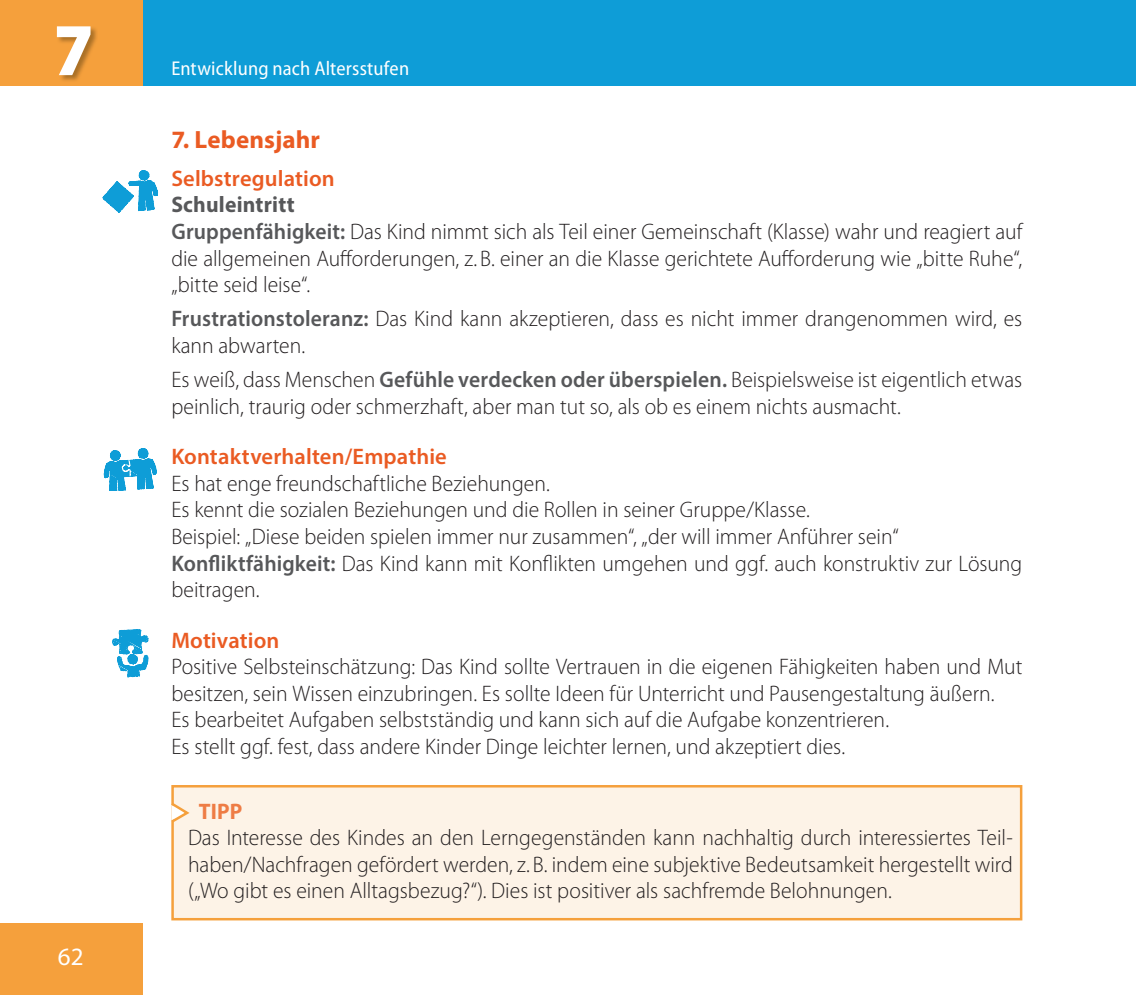
<style>
.page{position:relative;width:1137px;height:995px;background:#fff}
.page>*{position:absolute;margin:0;border:0;box-sizing:border-box;transform-origin:0 0}
.t1{font:900 semi-condensed 75px "Myriad Pro";color:#fff}
.t2{font:700 25px "Myriad Pro";letter-spacing:.005em;color:#ea5b23}
.t3{font:25px "Myriad Pro";color:#fff}
.t4{font:300 22.5px/26.5px "Myriad Pro";color:#231f20;scale:.96 1}
.t5{font:semi-condensed 20px "Myriad Pro";letter-spacing:.01em;color:#fff}
.s1{font-weight:600;color:#ea5b23}
.s2{font-weight:700;color:#57585a}
.s3{font-weight:600;color:#57585a}
.s4{font-weight:700;color:#ee7c45}
</style>
<div class="page">
<div style="left:0;top:922px;width:143px;height:72px;background:#f5a03c"></div>
<div style="left:0;top:0;width:143px;height:86px;background:#f5a03c"></div>
<div style="left:143px;top:0;width:992px;height:86px;background:#0e9dd7"></div>
<img style="left:58px;top:28px;width:39px;height:53px">
<div style="left:171px;top:785px;width:852px;height:136px;background:#fdf3e7"></div>
<svg style="left:171px;top:800px;width:21px;height:25px"></svg>
<svg style="left:102px;top:170px;width:56px;height:42px"></svg>
<svg style="left:103px;top:448px;width:54px;height:43px"></svg>
<svg style="left:112px;top:629px;width:37px;height:49px"></svg>
<p class="t1" style="left:54px;top:8px;width:42px">7</p>
<p class="t3" style="left:58px;top:941px;width:27px">62</p>
<p class="t5" style="left:171px;top:57px;width:239px">Entwicklung nach Altersstufen</p>
<p class="t2" style="left:171px;top:123px;width:150px">7. Lebensjahr</p>
<p class="t4" style="left:171px;top:165px;width:887px"><span class="s1">Selbstregulation<br></span><span class="s2">Schuleintritt<br></span><span class="s3">Gruppenfähigkeit:</span> Das Kind nimmt sich als Teil einer Gemeinschaft (Klasse) wahr und reagiert auf die allgemeinen Aufforderungen, z. B. einer an die Klasse gerichtete Aufforderung wie „bitte Ruhe“, „bitte seid leise“.</p>
<p class="t4" style="left:171px;top:306px;width:887px"><span class="s3">Frustrationstoleranz:</span> Das Kind kann akzeptieren, dass es nicht immer drangenommen wird, es kann abwarten.</p>
<p class="t4" style="left:171px;top:366px;width:887px">Es weiß, dass Menschen <span class="s3">Gefühle verdecken oder überspielen.</span> Beispielsweise ist eigentlich etwas peinlich, traurig oder schmerzhaft, aber man tut so, als ob es einem nichts ausmacht.</p>
<p class="t4" style="left:171px;top:443px;width:887px"><span class="s1">Kontaktverhalten/Empathie<br></span>Es hat enge freundschaftliche Beziehungen.<br>Es kennt die sozialen Beziehungen und die Rollen in seiner Gruppe/Klasse.<br>Beispiel: „Diese beiden spielen immer nur zusammen“, „der will immer Anführer sein“ <span class="s3">Konfliktfähigkeit:</span> Das Kind kann mit Konflikten umgehen und ggf. auch konstruktiv zur Lösung beitragen.</p>
<p class="t4" style="left:171px;top:627px;width:887px"><span class="s1">Motivation<br></span>Positive Selbsteinschätzung: Das Kind sollte Vertrauen in die eigenen Fähigkeiten haben und Mut besitzen, sein Wissen einzubringen. Es sollte Ideen für Unterricht und Pausengestaltung äußern.<br>Es bearbeitet Aufgaben selbstständig und kann sich auf die Aufgabe konzentrieren.<br>Es stellt ggf. fest, dass andere Kinder Dinge leichter lernen, und akzeptiert dies.</p>
<p class="t4" style="left:188px;top:798px;width:860px;text-indent:11px"><span class="s4">TIPP<br></span>Das Interesse des Kindes an den Lerngegenständen kann nachhaltig durch interessiertes Teil&shy;haben/Nachfragen gefördert werden, z. B. indem eine subjektive Bedeutsamkeit hergestellt wird („Wo gibt es einen Alltagsbezug?“). Dies ist positiver als sachfremde Belohnungen.</p>
</div>
